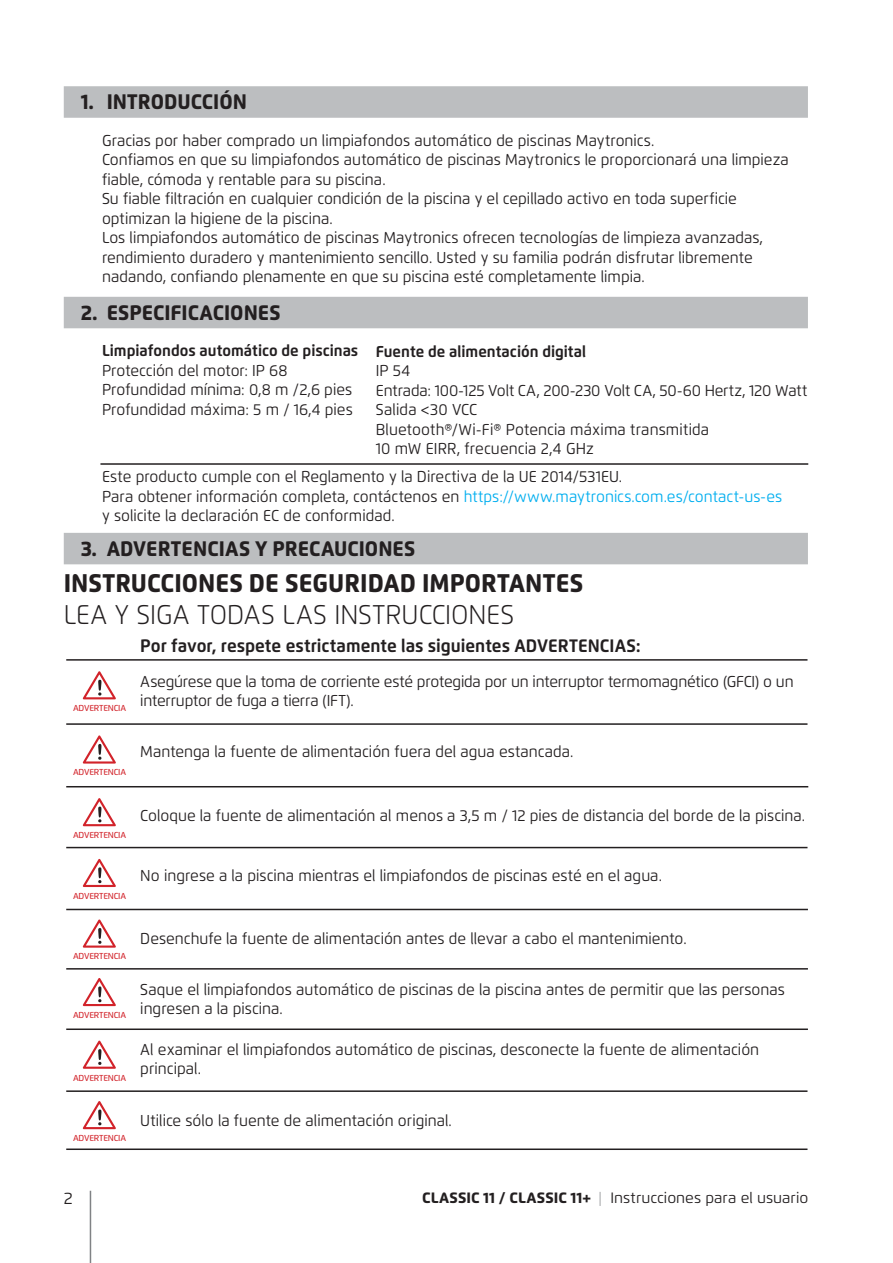
<style>
.page{position:relative;width:893px;height:1263px;background:#fff}
.page>*{position:absolute;margin:0;border:0;box-sizing:border-box;transform-origin:0 0}
.t1{font:300 27px "Flexo";color:#231f20;scale:.95 1}
.t2{font:800 25.5px "Flexo";color:#231f20;scale:.95 1}
.t3{font:800 21px "Flexo";color:#231f20;scale:.95 1}
.t4{font:700 18px "Flexo";color:#231f20;scale:.95 1}
.t5{font:16.5px "Flexo";color:#231f20}
.t6{font:15.75px/19.5px "Flexo";color:#231f20;scale:.95 1}
.t7{font:700 15.75px "Flexo";color:#231f20;scale:.95 1}
.t8{font:15px "Flexo";color:#231f20}
.t9{font:500 8.7px "Flexo";letter-spacing:-.025em;color:#d2232a}
.s1{color:#00aeef}
.s2{font-weight:800}
.s3{font-weight:300;color:#949698}
</style>
<div class="page">
<hr style="left:90px;top:1191px;width:1px;height:72px;background:#808285">
<div style="left:64px;top:86px;width:744px;height:32px;background:#bcbec0"></div>
<div style="left:64px;top:297px;width:744px;height:31px;background:#bcbec0"></div>
<div style="left:64px;top:533px;width:744px;height:31px;background:#bcbec0"></div>
<hr style="left:66px;top:659px;width:741px;height:2px;background:#231f20">
<hr style="left:66px;top:723px;width:741px;height:2px;background:#231f20">
<hr style="left:100px;top:463px;width:708px;height:2px;background:#231f20">
<hr style="left:66px;top:786px;width:742px;height:1px;background:#231f20">
<hr style="left:66px;top:847px;width:741px;height:1px;background:#231f20">
<hr style="left:66px;top:909px;width:742px;height:1px;background:#231f20">
<hr style="left:66px;top:968px;width:742px;height:1px;background:#231f20">
<hr style="left:66px;top:1028px;width:742px;height:2px;background:#231f20">
<hr style="left:66px;top:1090px;width:741px;height:2px;background:#231f20">
<hr style="left:66px;top:1148px;width:741px;height:2px;background:#231f20">
<svg style="left:83px;top:671px;width:33px;height:28px"></svg>
<svg style="left:83px;top:798px;width:33px;height:28px"></svg>
<svg style="left:83px;top:735px;width:33px;height:28px"></svg>
<svg style="left:83px;top:859px;width:33px;height:28px"></svg>
<svg style="left:83px;top:919px;width:33px;height:29px"></svg>
<svg style="left:83px;top:978px;width:33px;height:28px"></svg>
<svg style="left:83px;top:1041px;width:33px;height:28px"></svg>
<svg style="left:83px;top:1101px;width:33px;height:28px"></svg>
<h3 class="t3" style="left:81px;top:89px;width:177px">1. INTRODUCCIÓN</h3>
<p class="t6" style="left:102px;top:130px;width:724px">Gracias por haber comprado un limpiafondos automático de piscinas Maytronics.<br>Confiamos en que su limpiafondos automático de piscinas Maytronics le proporcionará una limpieza fiable, cómoda y rentable para su piscina.<br>Su fiable filtración en cualquier condición de la piscina y el cepillado activo en toda superficie optimizan la higiene de la piscina.<br>Los limpiafondos automático de piscinas Maytronics ofrecen tecnologías de limpieza avanzadas, rendimiento duradero y mantenimiento sencillo. Usted y su familia podrán disfrutar libremente nadando, confiando plenamente en que su piscina esté completamente limpia.</p>
<h3 class="t3" style="left:81px;top:300px;width:212px">2. ESPECIFICACIONES</h3>
<p class="t7" style="left:102px;top:341px;width:271px">Limpiafondos automático de piscinas</p>
<p class="t6" style="left:102px;top:361px;width:265px">Protección del motor: IP 68<br>Profundidad mínima: 0,8 m /2,6 pies<br>Profundidad máxima: 5 m / 16,4 pies</p>
<p class="t7" style="left:376px;top:342px;width:223px">Fuente de alimentación digital</p>
<p class="t6" style="left:376px;top:361px;width:456px">IP 54<br>Entrada: 100-125 Volt CA, 200-230 Volt CA, 50-60 Hertz, 120 Watt<br>Salida &lt;30 VCC<br>Bluetooth®/Wi-Fi® Potencia máxima transmitida<br>10 mW EIRR, frecuencia 2,4 GHz</p>
<p class="t6" style="left:102px;top:467px;width:717px">Este producto cumple con el Reglamento y la Directiva de la UE 2014/531EU.<br>Para obtener información completa, contáctenos en <span class="s1">https://www.maytronics.com.es/contact-us-es </span>y solicite la declaración EC de conformidad.</p>
<h3 class="t3" style="left:81px;top:536px;width:354px">3. ADVERTENCIAS Y PRECAUCIONES</h3>
<h2 class="t2" style="left:64px;top:568px;width:548px">INSTRUCCIONES DE SEGURIDAD IMPORTANTES</h2>
<h1 class="t1" style="left:64px;top:598px;width:475px">LEA Y SIGA TODAS LAS INSTRUCCIONES</h1>
<p class="t4" style="left:140px;top:634px;width:528px">Por favor, respete estrictamente las siguientes ADVERTENCIAS:</p>
<p class="t6" style="left:140px;top:672px;width:689px">Asegúrese que la toma de corriente esté protegida por un interruptor termomagnético (GFCI) o un interruptor de fuga a tierra (IFT).</p>
<p class="t6" style="left:140px;top:742px;width:457px">Mantenga la fuente de alimentación fuera del agua estancada.</p>
<p class="t9" style="left:73px;top:703px;width:54px">ADVERTENCIA</p>
<p class="t9" style="left:73px;top:767px;width:54px">ADVERTENCIA</p>
<p class="t9" style="left:73px;top:830px;width:54px">ADVERTENCIA</p>
<p class="t9" style="left:73px;top:890px;width:54px">ADVERTENCIA</p>
<p class="t9" style="left:73px;top:951px;width:54px">ADVERTENCIA</p>
<p class="t9" style="left:73px;top:1009px;width:54px">ADVERTENCIA</p>
<p class="t9" style="left:73px;top:1072px;width:54px">ADVERTENCIA</p>
<p class="t9" style="left:73px;top:1133px;width:54px">ADVERTENCIA</p>
<p class="t6" style="left:140px;top:805px;width:701px">Coloque la fuente de alimentación al menos a 3,5 m / 12 pies de distancia del borde de la piscina.</p>
<p class="t6" style="left:140px;top:865px;width:551px">No ingrese a la piscina mientras el limpiafondos de piscinas esté en el agua.</p>
<p class="t6" style="left:140px;top:928px;width:577px">Desenchufe la fuente de alimentación antes de llevar a cabo el mantenimiento.</p>
<p class="t6" style="left:140px;top:979px;width:680px">Saque el limpiafondos automático de piscinas de la piscina antes de permitir que las personas ingresen a la piscina.</p>
<p class="t6" style="left:140px;top:1039px;width:653px">Al examinar el limpiafondos automático de piscinas, desconecte la fuente de alimentación principal.</p>
<p class="t6" style="left:140px;top:1110px;width:329px">Utilice sólo la fuente de alimentación original.</p>
<p class="t5" style="left:64px;top:1188px;width:10px">2</p>
<p class="t8" style="left:422px;top:1188px;width:388px"><span class="s2">CLASSIC 11 / CLASSIC 11+</span> <span class="s3">|</span> Instrucciones para el usuario</p>
</div>
